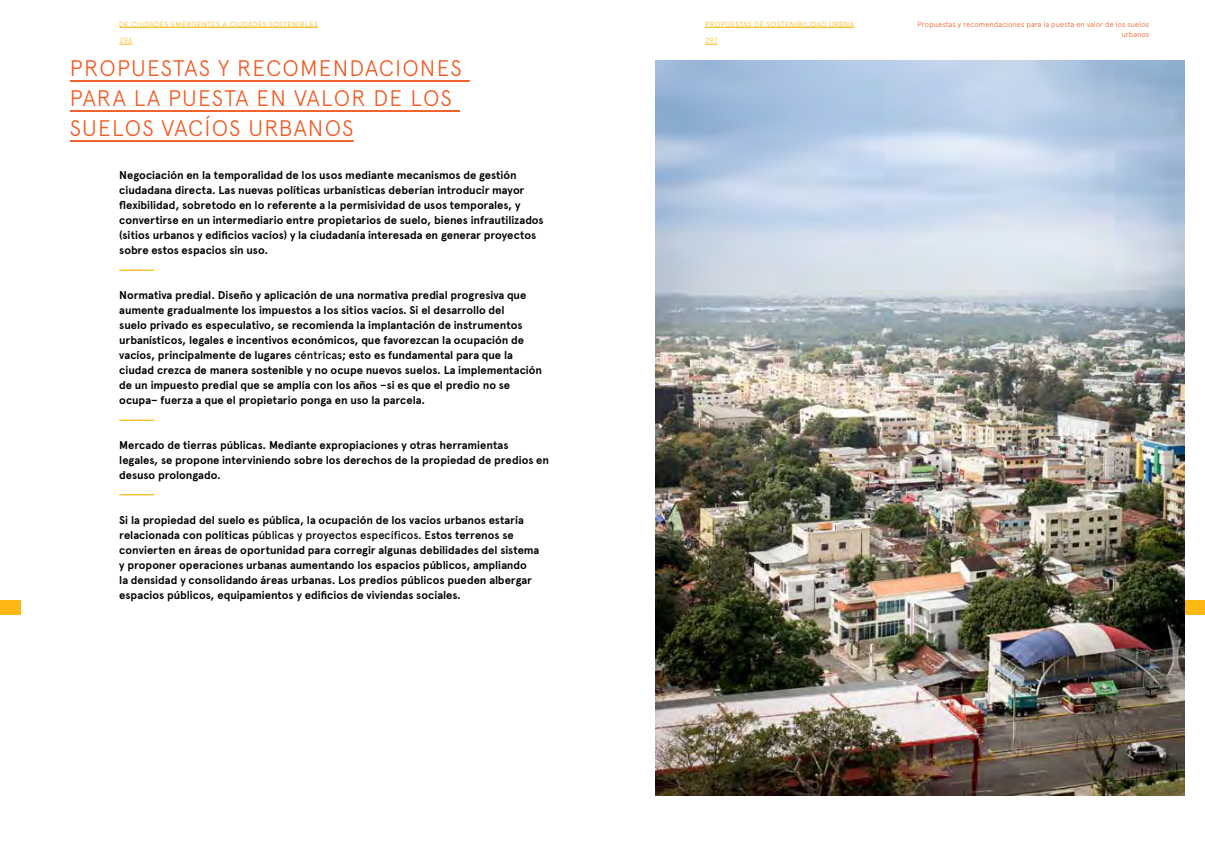
<style>
.page{position:relative;width:1205px;height:851px;background:#fff}
.page>*{position:absolute;margin:0;border:0;box-sizing:border-box;transform-origin:0 0}
.t1{font:300 22.5px/30px "Apercu";letter-spacing:.05em;color:#f05a22}
.t2{font:700 11.25px/15px "Apercu";letter-spacing:-.005em;color:#000}
.t3{font:300 7.5px "Apercu";letter-spacing:.05em;color:#fdb813}
.t4{font:300 7.5px/10px "Apercu";letter-spacing:.005em;color:#f05a22;text-align:right}
.s1{font-weight:500}
</style>
<div class="page">
<hr style="left:705px;top:27px;width:149px;height:1px;background:#fdb813">
<hr style="left:119px;top:27px;width:199px;height:1px;background:#fdb813">
<svg style="left:705px;top:44px;width:12px;height:1px"></svg>
<svg style="left:119px;top:44px;width:13px;height:1px"></svg>
<div style="left:1184px;top:600px;width:21px;height:15px;background:#fdb813"></div>
<div style="left:0;top:600px;width:21px;height:15px;background:#fdb813"></div>
<hr style="left:70px;top:80px;width:400px;height:2px;background:#f05a22">
<hr style="left:70px;top:110px;width:390px;height:2px;background:#f05a22">
<hr style="left:70px;top:140px;width:284px;height:2px;background:#f05a22">
<hr style="left:119px;top:269px;width:35px;height:2px;background:#fdb813">
<hr style="left:119px;top:419px;width:35px;height:2px;background:#fdb813">
<hr style="left:119px;top:494px;width:35px;height:1px;background:#fdb813">
<img style="left:656px;top:60px;width:528px;height:735px">
<p class="t3" style="left:119px;top:19px;width:200px">DE CIUDADES EMERGENTES A CIUDADES SOSTENIBLES</p>
<p class="t3" style="left:705px;top:19px;width:151px">PROPUESTAS DE SOSTENIBILIDAD URBNA</p>
<p class="t3" style="left:119px;top:36px;width:15px">296</p>
<p class="t3" style="left:705px;top:36px;width:14px">297</p>
<h1 class="t1" style="left:70px;top:53px;width:393px">PROPUESTAS Y RECOMENDACIONES<br>PARA LA PUESTA EN VALOR DE LOS<br>SUELOS VACÍOS URBANOS</h1>
<p class="t2" style="left:119px;top:168px;width:426px">Negociación en la temporalidad de los usos mediante mecanismos de gestión ciudadana directa. Las nuevas políticas urbanísticas deberían introducir mayor flexibilidad, sobretodo en lo referente a la permisividad de usos temporales, y convertirse en un intermediario entre propietarios de suelo, bienes infrautilizados (sitios urbanos y edificios vacíos) y la ciudadanía interesada en generar proyectos sobre estos espacios sin uso.</p>
<p class="t2" style="left:119px;top:288px;width:424px">Normativa predial. Diseño y aplicación de una normativa predial progresiva que aumente gradualmente los impuestos a los sitios vacíos. Si el desarrollo del<br>suelo privado es especulativo, se recomienda la implantación de instrumentos urbanísticos, legales e incentivos económicos, que favorezcan la ocupación de vacíos, principalmente de lugares <span class="s1">céntricas</span>; esto es fundamental para que la ciudad crezca de manera sostenible y no ocupe nuevos suelos. La implementación de un impuesto predial que se amplía con los años –si es que el predio no se ocupa– fuerza a que el propietario ponga en uso la parcela.</p>
<p class="t2" style="left:119px;top:438px;width:431px">Mercado de tierras públicas. Mediante expropiaciones y otras herramientas legales, se propone interviniendo sobre los derechos de la propiedad de predios en desuso prolongado.</p>
<p class="t2" style="left:119px;top:513px;width:422px">Si la propiedad del suelo es pública, la ocupación de los vacíos urbanos estaría relacionada con políticas p<span class="s1">úblicas y proyectos específicos. E</span>stos terrenos se convierten en áreas de oportunidad para corregir algunas debilidades del sistema y proponer operaciones urbanas aumentando los espacios públicos, ampliando<br>la densidad y consolidando áreas urbanas. Los predios públicos pueden albergar espacios públicos, equipamientos y edificios de viviendas sociales.</p>
<p class="t4" style="left:917px;top:19px;width:233px">Propuestas y recomendaciones para la puesta en valor de los suelos urbanos</p>
</div>
